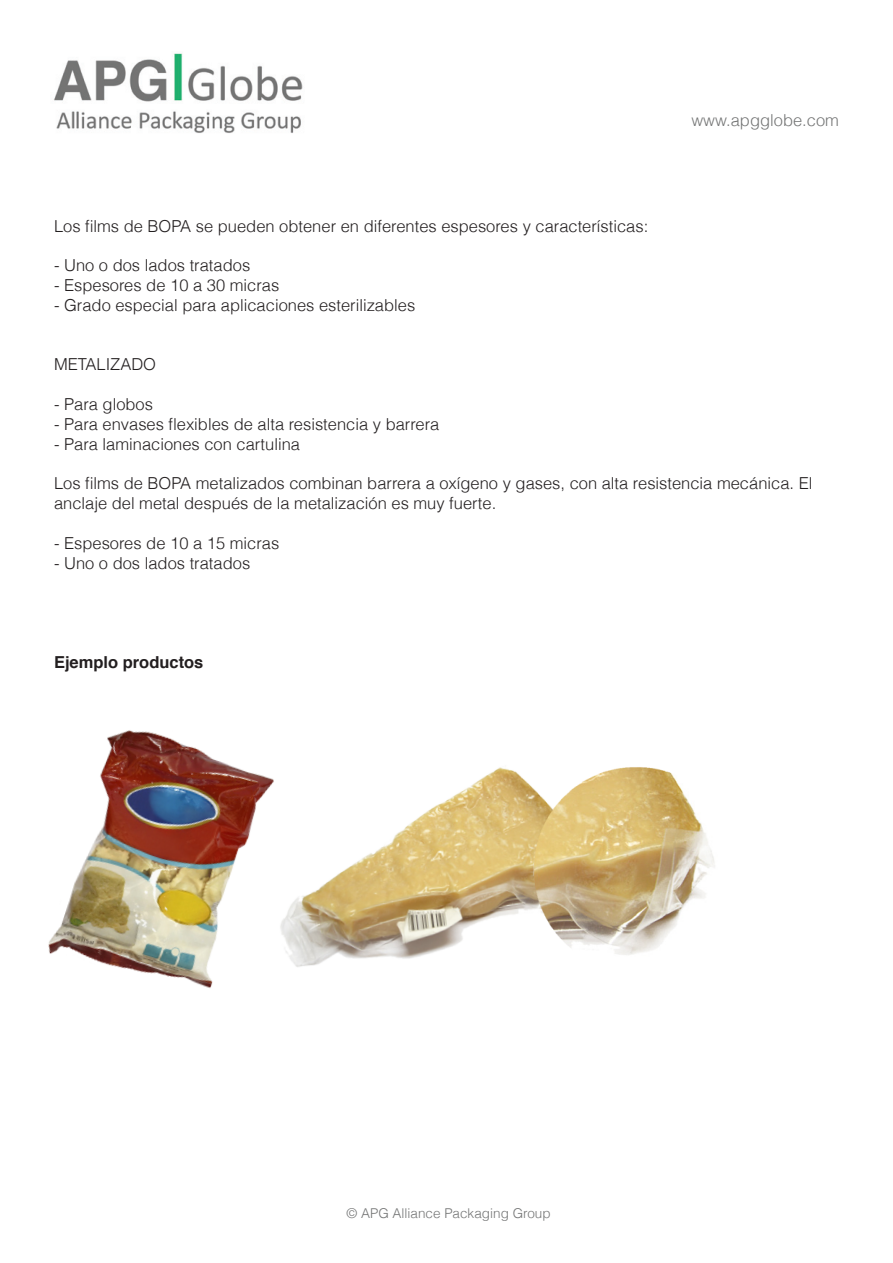
<style>
.page{position:relative;width:893px;height:1263px;background:#fff}
.page>*{position:absolute;margin:0;border:0;box-sizing:border-box;transform-origin:0 0}
.t1{font:300 16.5px/19.8px "Helvetica";color:#231f20}
.t2{font:300 16.5px "Helvetica";color:#747575}
.t3{font:700 16.5px "Helvetica";color:#231f20}
.t4{font:300 13.5px "Helvetica";color:#747575}
</style>
<div class="page">
<img style="left:53px;top:53px;width:250px;height:80px">
<img style="left:48px;top:730px;width:210px;height:258px">
<img style="left:258px;top:767px;width:269px;height:200px">
<img style="left:527px;top:767px;width:188px;height:188px">
<p class="t1" style="left:54px;top:216px;width:596px">Los films de BOPA se pueden obtener en diferentes espesores y características:</p>
<p class="t1" style="left:54px;top:256px;width:198px">- Uno o dos lados tratados</p>
<p class="t1" style="left:54px;top:275px;width:227px">- Espesores de 10 a 30 micras</p>
<p class="t1" style="left:54px;top:295px;width:363px">- Grado especial para aplicaciones esterilizables</p>
<p class="t2" style="left:691px;top:110px;width:149px">www.apgglobe.com</p>
<p class="t1" style="left:54px;top:355px;width:104px">METALIZADO</p>
<p class="t1" style="left:54px;top:394px;width:101px">- Para globos</p>
<p class="t1" style="left:54px;top:414px;width:387px">- Para envases flexibles de alta resistencia y barrera</p>
<p class="t1" style="left:54px;top:434px;width:248px">- Para laminaciones con cartulina</p>
<p class="t1" style="left:54px;top:473px;width:760px">Los films de BOPA metalizados combinan barrera a oxígeno y gases, con alta resistencia mecánica. El anclaje del metal después de la metalización es muy fuerte.</p>
<p class="t1" style="left:54px;top:533px;width:227px">- Espesores de 10 a 15 micras</p>
<p class="t1" style="left:54px;top:553px;width:198px">- Uno o dos lados tratados</p>
<p class="t3" style="left:54px;top:648px;width:151px">Ejemplo productos</p>
<p class="t4" style="left:347px;top:1205px;width:206px">© APG Alliance Packaging Group</p>
</div>
